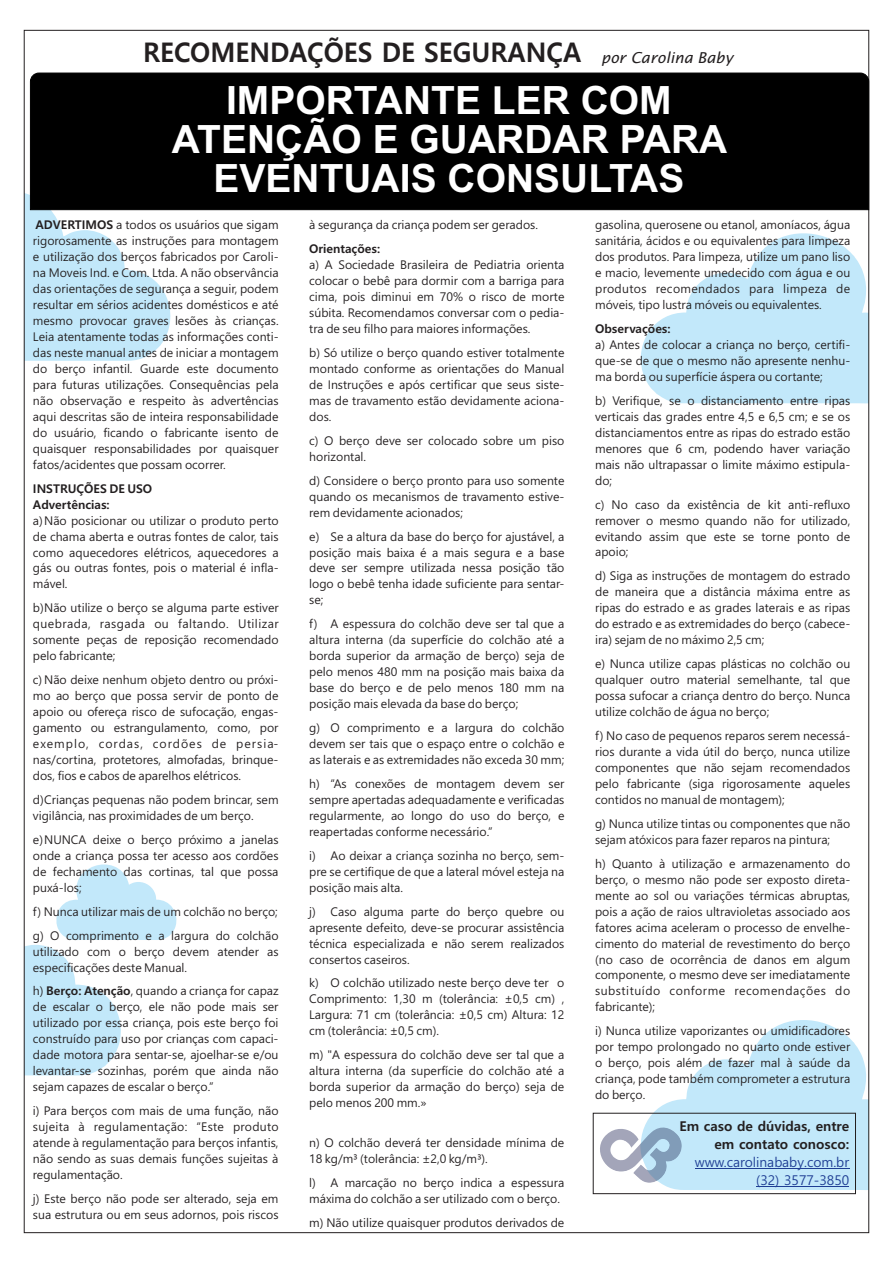
<style>
.page{position:relative;width:893px;height:1263px;background:#fff}
.page>*{position:absolute;margin:0;border:0;box-sizing:border-box;transform-origin:0 0}
.t1{font:700 39px/39px "Arial";color:#fff;text-align:center}
.t2{font:700 27px "Malgun Gothic";color:#231f20;scale:.96 1}
.t3{font:700 13.5px/18px "Malgun Gothic";color:#231f20;text-align:right}
.t4{font:13.5px/18px "Malgun Gothic";color:#1f3e94;text-align:right}
.t5{font:12px/15.9px "Malgun Gothic";color:#231f20;text-align:justify}
.t6{font:700 12px/15.9px "Malgun Gothic";color:#231f20}
.s1{font-family:"Lucida Sans";font-weight:400;font-style:italic;font-size:15px}
.s2{font-weight:700}
</style>
<div class="page">
<svg style="left:640px;top:233px;width:227px;height:171px"></svg>
<svg style="left:26px;top:185px;width:151px;height:176px"></svg>
<svg style="left:634px;top:1020px;width:233px;height:170px"></svg>
<svg style="left:26px;top:864px;width:151px;height:212px"></svg>
<div style="left:30px;top:73px;width:839px;height:137px;background:#000"></div>
<hr style="left:695px;top:1168px;width:79px;height:1px;background:#1f3e94">
<hr style="left:774px;top:1168px;width:30px;height:1px;background:#1f3e94">
<hr style="left:804px;top:1168px;width:45px;height:1px;background:#1f3e94">
<hr style="left:756px;top:1186px;width:93px;height:1px;background:#1f3e94">
<div style="left:593px;top:1113px;width:263px;height:81px;border:1px solid #231f20"></div>
<img style="left:600px;top:1127px;width:82px;height:56px">
<h2 class="t2" style="left:143px;top:40px;width:616px">RECOMENDAÇÕES DE SEGURANÇA <span class="s1">por Carolina Baby</span></h2>
<h1 class="t1" style="left:172px;top:85px;width:557px">IMPORTANTE LER COM<br>ATENÇÃO E GUARDAR PARA<br>EVENTUAIS CONSULTAS</h1>
<p class="t5" style="left:33px;top:218px;width:247px"><span class="s2">ADVERTIMOS</span> a todos os usuários que sigam rigorosamente as instruções para montagem e utilização dos berços fabricados por Caroli&shy;na Moveis Ind. e Com. Ltda. A não observância das orientações de segurança a seguir, podem resultar em sérios acidentes domésticos e até mesmo provocar graves lesões às crianças.<br>Leia atentamente todas as informações conti&shy;das neste manual antes de iniciar a montagem do berço infantil. Guarde este documento para futuras utilizações. Consequências pela não observação e respeito às advertências aqui descritas são de inteira responsabilidade do usuário, ficando o fabricante isento de quaisquer responsabilidades por quaisquer fatos/acidentes que possam ocorrer.</p>
<p class="t6" style="left:33px;top:481px;width:121px">INSTRUÇÕES DE USO<br>Advertências:</p>
<p class="t5" style="left:33px;top:513px;width:247px">a) Não posicionar ou utilizar o produto perto de chama aberta e outras fontes de calor, tais como aquecedores elétricos, aquecedores a gás ou outras fontes, pois o material é infla&shy;mável.</p>
<p class="t5" style="left:33px;top:601px;width:247px">b) Não utilize o berço se alguma parte estiver quebrada, rasgada ou faltando. Utilizar somente peças de reposição recomendado pelo fabricante;</p>
<p class="t5" style="left:33px;top:673px;width:247px">c) Não deixe nenhum objeto dentro ou próxi&shy;mo ao berço que possa servir de ponto de apoio ou ofereça risco de sufocação, engas&shy;gamento ou estrangulamento, como, por exemplo, cordas, cordões de persia&shy;nas/cortina, protetores, almofadas, brinque&shy;dos, fios e cabos de aparelhos elétricos.</p>
<p class="t5" style="left:33px;top:792px;width:247px">d) Crianças pequenas não podem brincar, sem vigilância, nas proximidades de um berço.</p>
<p class="t5" style="left:33px;top:832px;width:247px">e) NUNCA deixe o berço próximo a janelas onde a criança possa ter acesso aos cordões de fechamento das cortinas, tal que possa puxá-los;</p>
<p class="t5" style="left:33px;top:900px;width:247px;line-height:24px">f) Nunca utilizar mais de um colchão no berço; g) O comprimento e a largura do colchão</p>
<p class="t5" style="left:33px;top:944px;width:247px">utilizado com o berço devem atender as especificações deste Manual.</p>
<p class="t5" style="left:33px;top:984px;width:247px">h) <span class="s2">Berço: Atenção</span>, quando a criança for capaz de escalar o berço, ele não pode mais ser utilizado por essa criança, pois este berço foi construído para uso por crianças com capaci&shy;dade motora para sentar-se, ajoelhar-se e/ou levantar-se sozinhas, porém que ainda não sejam capazes de escalar o berço.”</p>
<p class="t5" style="left:33px;top:1103px;width:247px">i) Para berços com mais de uma função, não sujeita à regulamentação: “Este produto atende à regulamentação para berços infantis, não sendo as suas demais funções sujeitas à regulamentação.</p>
<p class="t5" style="left:33px;top:1191px;width:247px">j) Este berço não pode ser alterado, seja em sua estrutura ou em seus adornos, pois riscos</p>
<p class="t5" style="left:309px;top:218px;width:230px">à segurança da criança podem ser gerados.</p>
<p class="t6" style="left:309px;top:242px;width:72px">Orientações:</p>
<p class="t5" style="left:309px;top:258px;width:257px">a) A Sociedade Brasileira de Pediatria orienta colocar o bebê para dormir com a barriga para cima, pois diminui em 70% o risco de morte súbita. Recomendamos conversar com o pedia&shy;tra de seu filho para maiores informações.</p>
<p class="t5" style="left:309px;top:345px;width:257px">b) Só utilize o berço quando estiver totalmente montado conforme as orientações do Manual de Instruções e após certificar que seus siste&shy;mas de travamento estão devidamente aciona&shy;dos.</p>
<p class="t5" style="left:309px;top:433px;width:257px">c) O berço deve ser colocado sobre um piso horizontal.</p>
<p class="t5" style="left:309px;top:473px;width:257px">d) Considere o berço pronto para uso somente quando os mecanismos de travamento estive&shy;rem devidamente acionados;</p>
<p class="t5" style="left:309px;top:529px;width:257px">e) Se a altura da base do berço for ajustável, a posição mais baixa é a mais segura e a base deve ser sempre utilizada nessa posição tão logo o bebê tenha idade suficiente para sentar&shy;se;</p>
<p class="t5" style="left:309px;top:617px;width:257px">f) A espessura do colchão deve ser tal que a altura interna (da superfície do colchão até a borda superior da armação de berço) seja de pelo menos 480 mm na posição mais baixa da base do berço e de pelo menos 180 mm na posição mais elevada da base do berço;</p>
<p class="t5" style="left:309px;top:720px;width:257px">g) O comprimento e a largura do colchão devem ser tais que o espaço entre o colchão e as laterais e as extremidades não exceda 30 mm;</p>
<p class="t5" style="left:309px;top:776px;width:257px">h) “As conexões de montagem devem ser sempre apertadas adequadamente e verificadas regularmente, ao longo do uso do berço, e reapertadas conforme necessário.”</p>
<p class="t5" style="left:309px;top:848px;width:257px">i) Ao deixar a criança sozinha no berço, sem&shy;pre se certifique de que a lateral móvel esteja na posição mais alta.</p>
<p class="t5" style="left:309px;top:904px;width:257px">j) Caso alguma parte do berço quebre ou apresente defeito, deve-se procurar assistência técnica especializada e não serem realizados consertos caseiros.</p>
<p class="t5" style="left:309px;top:976px;width:257px">k) O colchão utilizado neste berço deve ter o Comprimento: 1,30 m (tolerância: ±0,5 cm) , Largura: 71 cm (tolerância: ±0,5 cm) Altura: 12 cm (tolerância: ±0,5 cm).</p>
<p class="t5" style="left:309px;top:1048px;width:257px">m) "A espessura do colchão deve ser tal que a altura interna (da superfície do colchão até a borda superior da armação do berço) seja de pelo menos 200 mm.»</p>
<p class="t5" style="left:309px;top:1135px;width:257px">n) O colchão deverá ter densidade mínima de<br>18 kg/m³ (tolerância: ±2,0 kg/m³).</p>
<p class="t5" style="left:309px;top:1175px;width:257px">l) A marcação no berço indica a espessura máxima do colchão a ser utilizado com o berço.</p>
<p class="t5" style="left:309px;top:1215px;width:257px">m) Não utilize quaisquer produtos derivados de</p>
<p class="t5" style="left:595px;top:218px;width:257px">gasolina, querosene ou etanol, amoníacos, água sanitária, ácidos e ou equivalentes para limpeza dos produtos. Para limpeza, utilize um pano liso e macio, levemente umedecido com água e ou produtos recomendados para limpeza de móveis, tipo lustra móveis ou equivalentes.</p>
<p class="t6" style="left:595px;top:321px;width:77px">Observações:</p>
<p class="t5" style="left:595px;top:337px;width:257px">a) Antes de colocar a criança no berço, certifi&shy;que-se de que o mesmo não apresente nenhu&shy;ma borda ou superfície áspera ou cortante;</p>
<p class="t5" style="left:595px;top:393px;width:257px">b) Verifique, se o distanciamento entre ripas verticais das grades entre 4,5 e 6,5 cm; e se os distanciamentos entre as ripas do estrado estão menores que 6 cm, podendo haver variação mais não ultrapassar o limite máximo estipula&shy;do;</p>
<p class="t5" style="left:595px;top:497px;width:257px">c) No caso da existência de kit anti-refluxo remover o mesmo quando não for utilizado, evitando assim que este se torne ponto de apoio;</p>
<p class="t5" style="left:595px;top:569px;width:257px">d) Siga as instruções de montagem do estrado de maneira que a distância máxima entre as ripas do estrado e as grades laterais e as ripas do estrado e as extremidades do berço (cabece&shy;ira) sejam de no máximo 2,5 cm;</p>
<p class="t5" style="left:595px;top:657px;width:257px">e) Nunca utilize capas plásticas no colchão ou qualquer outro material semelhante, tal que possa sufocar a criança dentro do berço. Nunca utilize colchão de água no berço;</p>
<p class="t5" style="left:595px;top:728px;width:257px">f) No caso de pequenos reparos serem necessá&shy;rios durante a vida útil do berço, nunca utilize componentes que não sejam recomendados pelo fabricante (siga rigorosamente aqueles contidos no manual de montagem);</p>
<p class="t5" style="left:595px;top:816px;width:257px">g) Nunca utilize tintas ou componentes que não sejam atóxicos para fazer reparos na pintura;</p>
<p class="t5" style="left:595px;top:856px;width:257px">h) Quanto à utilização e armazenamento do berço, o mesmo não pode ser exposto direta&shy;mente ao sol ou variações térmicas abruptas, pois a ação de raios ultravioletas associado aos fatores acima aceleram o processo de envelhe&shy;cimento do material de revestimento do berço (no caso de ocorrência de danos em algum componente, o mesmo deve ser imediatamente substituído conforme recomendações do fabricante);</p>
<p class="t5" style="left:595px;top:1024px;width:257px">i) Nunca utilize vaporizantes ou umidificadores por tempo prolongado no quarto onde estiver o berço, pois além de fazer mal à saúde da criança, pode também comprometer a estrutura do berço.</p>
<p class="t3" style="left:679px;top:1118px;width:171px">Em caso de dúvidas, entre em contato conosco:</p>
<p class="t4" style="left:695px;top:1154px;width:156px">www.carolinababy.com.br (32) 3577-3850</p>
</div>
